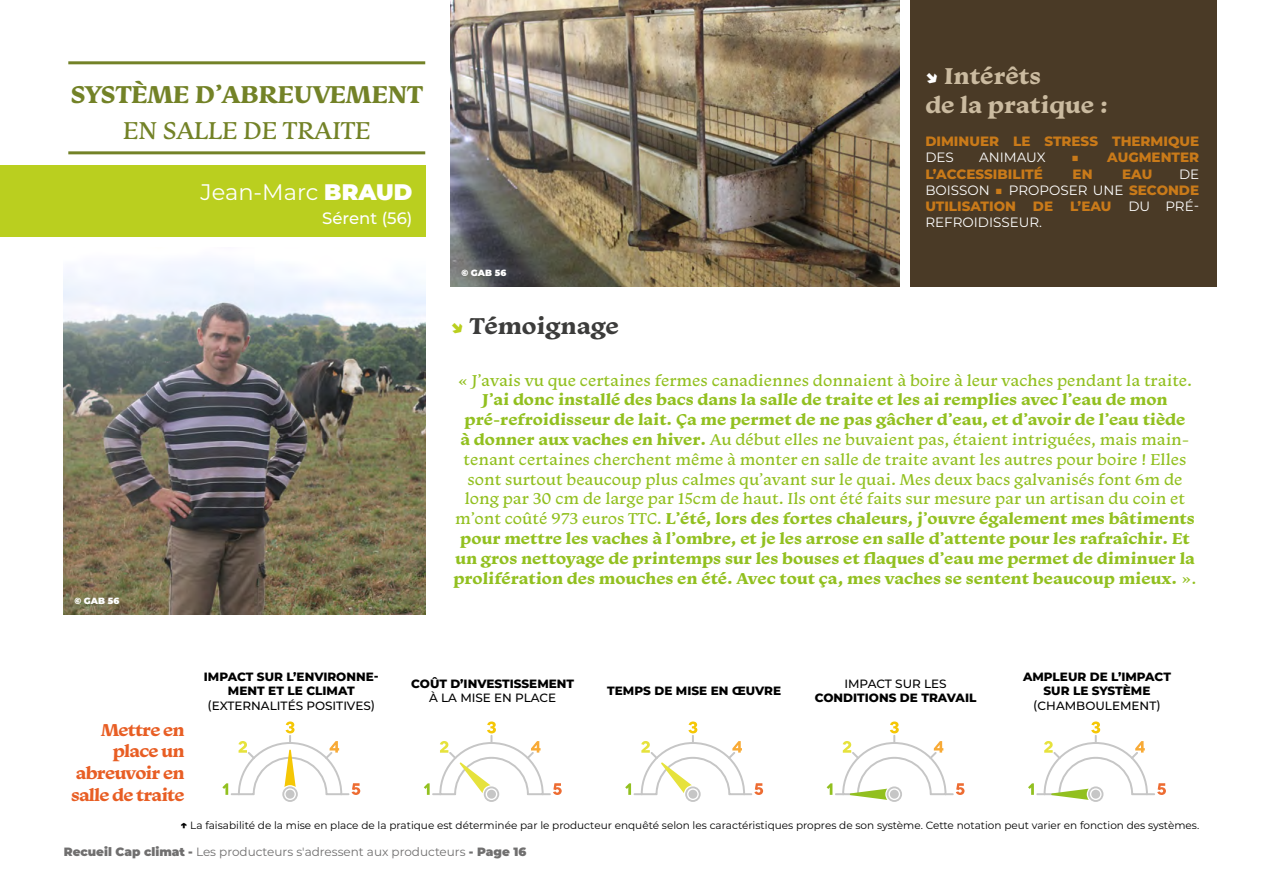
<style>
.page{position:relative;width:1263px;height:893px;background:#fff}
.page>*{position:absolute;margin:0;border:0;box-sizing:border-box;transform-origin:0 0}
.t1{font:700 25.5px/36px "Monarcha";color:#738227;text-align:center}
.CORPS_DE_TEXTE{font:700 24px/28.8px "Monarcha";color:#cbbba0}
.CORPS_DE_TEXTE-2{font:700 24px "Monarcha";color:#3c3c3b}
.CORPS_DE_TEXTE-3{font:22.5px "Montserrat";color:#fff}
.CORPS_DE_TEXTE-4{font:700 18px/21.6px "Monarcha";letter-spacing:-.04em;color:#e85e24;text-align:right}
.CORPS_DE_TEXTE-5{font:700 16.5px/19.8px "Monarcha";color:#92c020;text-align:center}
.CORPS_DE_TEXTE-6{font:500 16.5px "Montserrat";color:#fff}
.CORPS_DE_TEXTE-7{font:13.5px/16.2px "Montserrat";color:#fff;text-align:justify}
.CORPS_DE_TEXTE-8{font:800 13.5px/16.2px "Montserrat";color:#c97a19}
.CORPS_DE_TEXTE-9{font:800 12px/14.4px "Montserrat";color:#000;text-align:center}
.t2{font:12px "Montserrat";color:#706f6f}
.CORPS_DE_TEXTE-10{font:10.5px "Montserrat";color:#000}
.CORPS_DE_TEXTE-11{font:900 9px "Montserrat";color:#fff}
.s1{font-weight:400}
.s2{font-weight:900}
.s3{font-family:"Montserrat";font-weight:900;font-size:21px;color:#bacf1f}
.s4{font-family:"Montserrat";font-weight:900;font-size:21px;color:#fff}
.s5{font-weight:400;color:#fff}
.s6{font-weight:800;color:#c97a19}
.s7{font-weight:500}
</style>
<div class="page">
<hr style="left:68px;top:61px;width:357px;height:3px;background:#738227">
<hr style="left:68px;top:151px;width:357px;height:3px;background:#738227">
<div style="left:0;top:165px;width:425px;height:72px;background:#bacf1f"></div>
<svg style="left:222px;top:721px;width:138px;height:81px"></svg>
<svg style="left:424px;top:721px;width:138px;height:81px"></svg>
<svg style="left:625px;top:721px;width:138px;height:81px"></svg>
<svg style="left:827px;top:721px;width:137px;height:81px"></svg>
<svg style="left:1028px;top:721px;width:138px;height:81px"></svg>
<img style="left:64px;top:261px;width:361px;height:354px">
<img style="left:451px;top:0;width:449px;height:287px">
<div style="left:910px;top:0;width:306px;height:287px;background:#4a3a26"></div>
<p class="t1" style="left:71px;top:75px;width:353px">SYSTÈME D’ABREUVEMENT<br><span class="s1">EN SALLE DE TRAITE</span></p>
<p class="CORPS_DE_TEXTE-3" style="left:201px;top:176px;width:213px">Jean-Marc <span class="s2">BRAUD</span></p>
<p class="CORPS_DE_TEXTE-6" style="left:322px;top:206px;width:92px">Sérent (56)</p>
<p class="CORPS_DE_TEXTE-11" style="left:74px;top:594px;width:46px">© GAB 56</p>
<p class="CORPS_DE_TEXTE-11" style="left:461px;top:266px;width:46px">© GAB 56</p>
<p class="CORPS_DE_TEXTE-2" style="left:451px;top:309px;width:170px"><span class="s3">↘</span> Témoignage</p>
<p class="CORPS_DE_TEXTE" style="left:925px;top:61px;width:184px"><span class="s4">↘</span> Intérêts<br>de la pratique :</p>
<p class="CORPS_DE_TEXTE-8" style="left:925px;top:132px;width:275px">DIMINUER LE STRESS THERMIQUE<br><span class="s5">DES</span></p>
<p class="CORPS_DE_TEXTE-7" style="left:979px;top:149px;width:68px">ANIMAUX</p>
<p class="CORPS_DE_TEXTE-8" style="left:1071px;top:149px;width:130px">■ AUGMENTER</p>
<p class="CORPS_DE_TEXTE-8" style="left:925px;top:165px;width:119px">L’ACCESSIBILITÉ</p>
<p class="CORPS_DE_TEXTE-8" style="left:1072px;top:165px;width:21px">EN</p>
<p class="CORPS_DE_TEXTE-8" style="left:1122px;top:165px;width:32px">EAU</p>
<p class="CORPS_DE_TEXTE-7" style="left:925px;top:165px;width:275px;text-indent:254px">DE BOISSON <span class="s6">■</span> PROPOSER UNE <span class="s6">SECONDE UTILISATION DE L’EAU</span> DU PRÉ-REFROIDISSEUR.</p>
<p class="CORPS_DE_TEXTE-5" style="left:453px;top:370px;width:745px"><span class="s1">« J’avais vu que certaines fermes canadiennes donnaient à boire à leur vaches pendant la traite.<br></span>J’ai donc installé des bacs dans la salle de traite et les ai remplies avec l’eau de mon pré-refroidisseur de lait. Ça me permet de ne pas gâcher d’eau, et d’avoir de l’eau tiède<br>à donner aux vaches en hiver. <span class="s1">Au début elles ne buvaient pas, étaient intriguées, mais main&shy;tenant certaines cherchent même à monter en salle de traite avant les autres pour boire ! Elles sont surtout beaucoup plus calmes qu’avant sur le quai. Mes deux bacs galvanisés font 6m de long par 30 cm de large par 15cm de haut. Ils ont été faits sur mesure par un artisan du coin et m’ont coûté 973 euros TTC.</span> L’été, lors des fortes chaleurs, j’ouvre également mes bâtiments pour mettre les vaches à l’ombre, et je les arrose en salle d’attente pour les rafraîchir. Et un gros nettoyage de printemps sur les bouses et flaques d’eau me permet de diminuer la prolifération des mouches en été. Avec tout ça, mes vaches se sentent beaucoup mieux. <span class="s1">».</span></p>
<p class="CORPS_DE_TEXTE-4" style="left:71px;top:718px;width:115px">Mettre en place un abreuvoir en salle de traite</p>
<p class="CORPS_DE_TEXTE-9" style="left:204px;top:669px;width:176px">IMPACT SUR L’ENVIRONNE-<br>MENT ET LE CLIMAT <span class="s7">(EXTERNALITÉS POSITIVES)</span></p>
<p class="CORPS_DE_TEXTE-9" style="left:411px;top:676px;width:164px">COÛT D’INVESTISSEMENT<br><span class="s7">À LA MISE EN PLACE</span></p>
<p class="CORPS_DE_TEXTE-9" style="left:607px;top:683px;width:175px">TEMPS DE MISE EN ŒUVRE</p>
<p class="CORPS_DE_TEXTE-9" style="left:815px;top:676px;width:163px"><span class="s7">IMPACT SUR LES<br></span>CONDITIONS DE TRAVAIL</p>
<p class="CORPS_DE_TEXTE-9" style="left:1023px;top:669px;width:149px">AMPLEUR DE L’IMPACT<br>SUR LE SYSTÈME <span class="s7">(CHAMBOULEMENT)</span></p>
<p class="CORPS_DE_TEXTE-10" style="left:181px;top:818px;width:1020px"><span class="s2">↑</span> La faisabilité de la mise en place de la pratique est déterminée par le producteur enquêté selon les caractéristiques propres de son système. Cette notation peut varier en fonction des systèmes.</p>
<p class="t2" style="left:64px;top:844px;width:464px"><span class="s2">Recueil Cap climat -</span> Les producteurs s'adressent aux producteurs <span class="s2">- Page 16</span></p>
</div>
